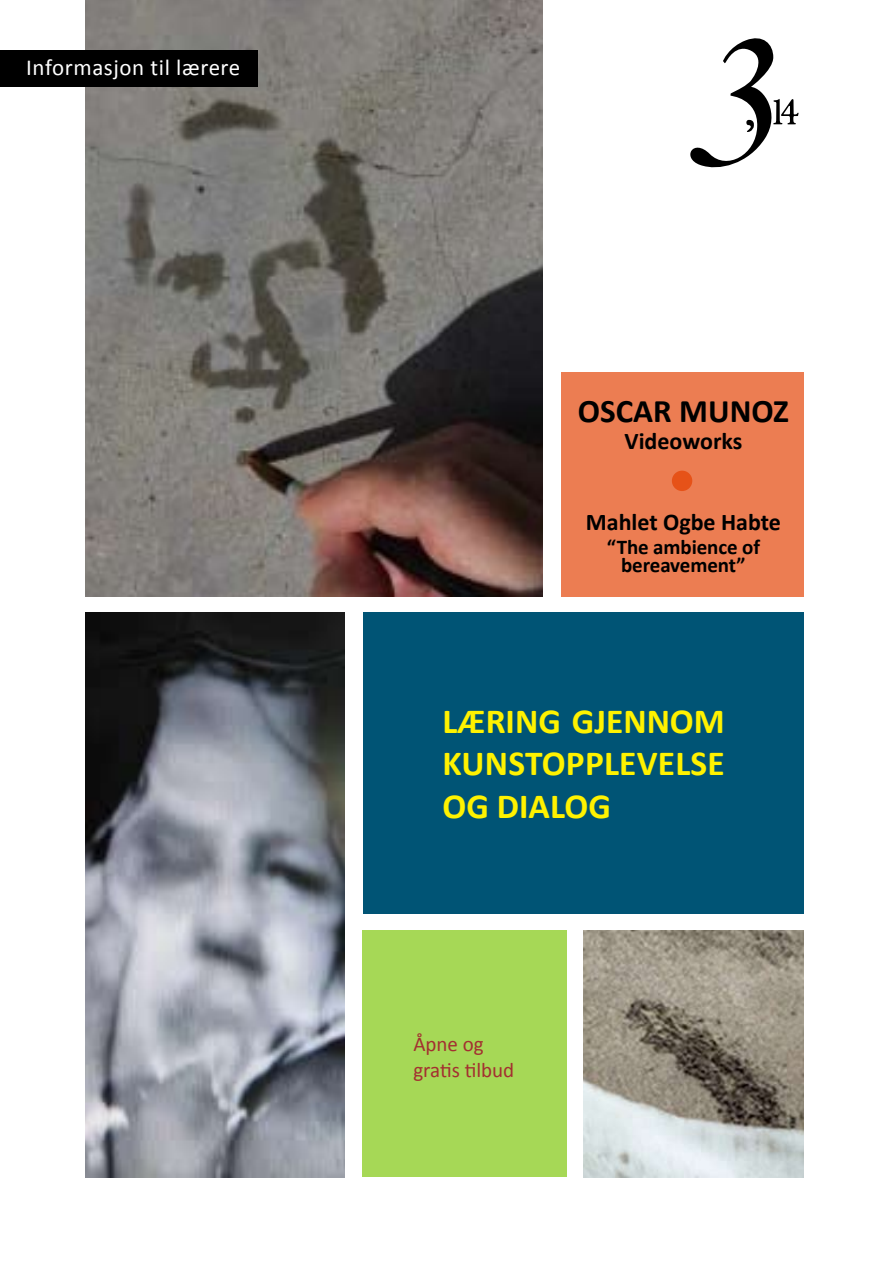
<style>
.page{position:relative;width:893px;height:1263px;background:#fff}
.page>*{position:absolute;margin:0;border:0;box-sizing:border-box;transform-origin:0 0}
.t1{font:700 35.4px/42.5px "Calibri";color:#fff200;text-align:justify}
.t2{font:700 33px "Calibri";color:#000}
.t3{font:700 24px "Calibri";color:#000}
.t4{font:22.95px "Calibri";letter-spacing:.025em;color:#fff}
.t5{font:700 21px/18px "Calibri";letter-spacing:-.005em;color:#000;text-align:center}
.t6{font:21px/25.2px "Calibri";color:#a32f30}
</style>
<div class="page">
<img style="left:85px;top:0;width:458px;height:597px">
<img style="left:85px;top:612px;width:259px;height:565px">
<img style="left:584px;top:931px;width:220px;height:246px">
<div style="left:363px;top:612px;width:441px;height:302px;background:#005475"></div>
<div style="left:362px;top:930px;width:204px;height:247px;background:#a6d856"></div>
<svg style="left:690px;top:38px;width:109px;height:130px"></svg>
<div style="left:0;top:50px;width:258px;height:37px;background:#000"></div>
<div style="left:561px;top:372px;width:242px;height:225px;background:#ec7d52"></div>
<div style="left:672px;top:471px;width:20px;height:20px;background:#e65218;border-radius:50%"></div>
<p class="t4" style="left:26px;top:53px;width:216px">Informasjon til lærere</p>
<p class="t2" style="left:578px;top:391px;width:213px">OSCAR MUNOZ</p>
<p class="t3" style="left:624px;top:426px;width:119px">Videoworks</p>
<p class="t3" style="left:586px;top:507px;width:197px">Mahlet Ogbe Habte</p>
<p class="t5" style="left:607px;top:537px;width:155px">“The ambience of bereavement”</p>
<p class="t1" style="left:442px;top:698px;width:284px">LÆRING GJENNOM KUNSTOPPLEVELSE OG DIALOG</p>
<p class="t6" style="left:413px;top:1031px;width:102px">Åpne og gratis tilbud</p>
</div>
